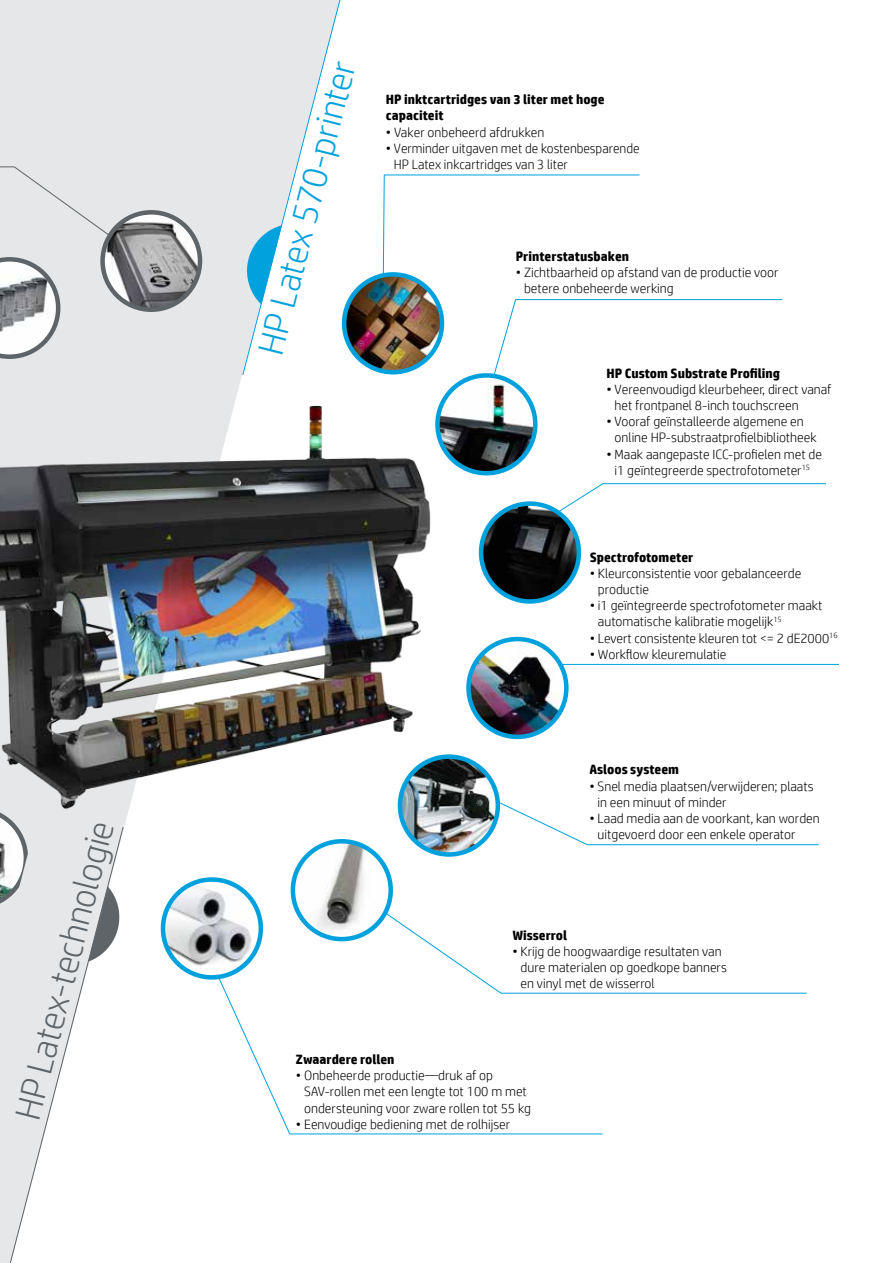
<style>
.page{position:relative;width:893px;height:1263px;background:#fff}
.page>*{position:absolute;margin:0;border:0;box-sizing:border-box;transform-origin:0 0}
.t1{font:300 36px "HP Simplified";color:#5e6468}
.t2{font:300 36px "HP Simplified";color:#00a1dd}
.t3{font:300 13.5px/16.2px "HP Simplified";color:#000}
.t4{font:700 13.5px/16.2px "HP Simplified";color:#000}
</style>
<div class="page">
<img style="left:370px;top:274px;width:72px;height:91px">
<div style="left:342px;top:272px;width:102px;height:102px;border:4px solid #00a1dd;border-radius:50%"></div>
<img style="left:498px;top:375px;width:35px;height:96px">
<img style="left:293px;top:841px;width:98px;height:98px;border-radius:49px">
<div style="left:291px;top:839px;width:102px;height:102px;border:4px solid #00a1dd;border-radius:50%"></div>
<img style="left:400px;top:757px;width:98px;height:97px;border-radius:49px">
<img style="left:498px;top:640px;width:68px;height:95px">
<div style="left:466px;top:637px;width:103px;height:102px;border:4px solid #00a1dd;border-radius:50%"></div>
<img style="left:498px;top:506px;width:81px;height:94px">
<div style="left:479px;top:501px;width:102px;height:103px;border:4px solid #00a1dd;border-radius:50%"></div>
<hr style="left:515px;top:299px;width:267px;height:1px;background:#00a1dd">
<hr style="left:602px;top:483px;width:224px;height:1px;background:#00a1dd">
<hr style="left:560px;top:664px;width:279px;height:1px;background:#00a1dd">
<hr style="left:384px;top:175px;width:255px;height:1px;background:#00a1dd">
<hr style="left:587px;top:844px;width:232px;height:1px;background:#00a1dd">
<hr style="left:501px;top:993px;width:306px;height:1px;background:#00a1dd">
<hr style="left:290px;top:1134px;width:313px;height:1px;background:#00a1dd">
<svg style="left:383px;top:174px;width:2px;height:101px"></svg>
<svg style="left:556px;top:483px;width:47px;height:31px"></svg>
<svg style="left:498px;top:801px;width:90px;height:44px"></svg>
<svg style="left:384px;top:912px;width:118px;height:82px"></svg>
<svg style="left:0;top:0;width:340px;height:1263px"></svg>
<svg style="left:0;top:166px;width:111px;height:193px;background:#d9dadc"></svg>
<img style="left:103px;top:214px;width:97px;height:95px">
<div style="left:100px;top:210px;width:102px;height:102px;border:4px solid #5e6468;border-radius:50%"></div>
<svg style="left:0;top:830px;width:6px;height:147px"></svg>
<svg style="left:6px;top:830px;width:118px;height:433px"></svg>
<svg style="left:242px;top:0;width:128px;height:365px"></svg>
<img style="left:0;top:365px;width:498px;height:465px">
<svg style="left:494px;top:299px;width:22px;height:76px"></svg>
<h1 class="t1" style="left:8px;top:1114px;width:308px;rotate:-76deg">HP Latex-technologie</h1>
<h1 class="t2" style="left:251px;top:349px;width:303px;rotate:-76deg">HP Latex 570-printer</h1>
<p class="t4" style="left:386px;top:91px;width:220px">HP inktcartridges van 3 liter met hoge capaciteit</p>
<p class="t3" style="left:386px;top:124px;width:160px">• Vaker onbeheerd afdrukken</p>
<p class="t3" style="left:394px;top:140px;width:247px;text-indent:-8px">• Verminder uitgaven met de kostenbesparende<br>HP Latex inkcartridges van 3 liter</p>
<p class="t4" style="left:516px;top:248px;width:115px">Printerstatusbaken</p>
<p class="t3" style="left:524px;top:264px;width:256px;text-indent:-8px">• Zichtbaarheid op afstand van de productie voor betere onbeheerde werking</p>
<p class="t4" style="left:606px;top:365px;width:175px">HP Custom Substrate Profiling</p>
<p class="t3" style="left:615px;top:381px;width:218px;text-indent:-8px">• Vereenvoudigd kleurbeheer, direct vanaf het frontpanel 8-inch touchscreen</p>
<p class="t3" style="left:615px;top:413px;width:204px;text-indent:-8px">• Vooraf geïnstalleerde algemene en online HP-substraatprofielbibliotheek</p>
<p class="t3" style="left:606px;top:446px;width:217px;text-align:center">• Maak aangepaste ICC-profielen met de i1 geïntegreerde spectrofotometer<sup>15</sup></p>
<p class="t4" style="left:590px;top:549px;width:105px">Spectrofotometer</p>
<p class="t3" style="left:598px;top:565px;width:205px;text-indent:-8px">• Kleurconsistentie voor gebalanceerde productie</p>
<p class="t3" style="left:598px;top:597px;width:226px;text-indent:-8px">• i1 geïntegreerde spectrofotometer maakt automatische kalibratie mogelijk<sup>15</sup></p>
<p class="t3" style="left:590px;top:630px;width:249px">• Levert consistente kleuren tot &lt;= 2 dE2000<sup>16</sup></p>
<p class="t3" style="left:590px;top:646px;width:138px">• Workflow kleuremulatie</p>
<p class="t4" style="left:589px;top:761px;width:91px">Asloos systeem</p>
<p class="t3" style="left:598px;top:777px;width:218px;text-indent:-8px">• Snel media plaatsen/verwijderen; plaats in een minuut of minder</p>
<p class="t3" style="left:598px;top:810px;width:224px;text-indent:-8px">• Laad media aan de voorkant, kan worden uitgevoerd door een enkele operator</p>
<p class="t4" style="left:512px;top:927px;width:56px">Wisserrol</p>
<p class="t3" style="left:521px;top:943px;width:208px;text-indent:-8px">• Krijg de hoogwaardige resultaten van dure materialen op goedkope banners en vinyl met de wisserrol</p>
<p class="t4" style="left:296px;top:1051px;width:100px">Zwaardere rollen</p>
<p class="t3" style="left:304px;top:1067px;width:228px;text-indent:-8px">• Onbeheerde productie—druk af op<br>SAV-rollen met een lengte tot 100 m met ondersteuning voor zware rollen tot 55 kg</p>
<p class="t3" style="left:296px;top:1116px;width:216px">• Eenvoudige bediening met de rolhijser</p>
</div>
